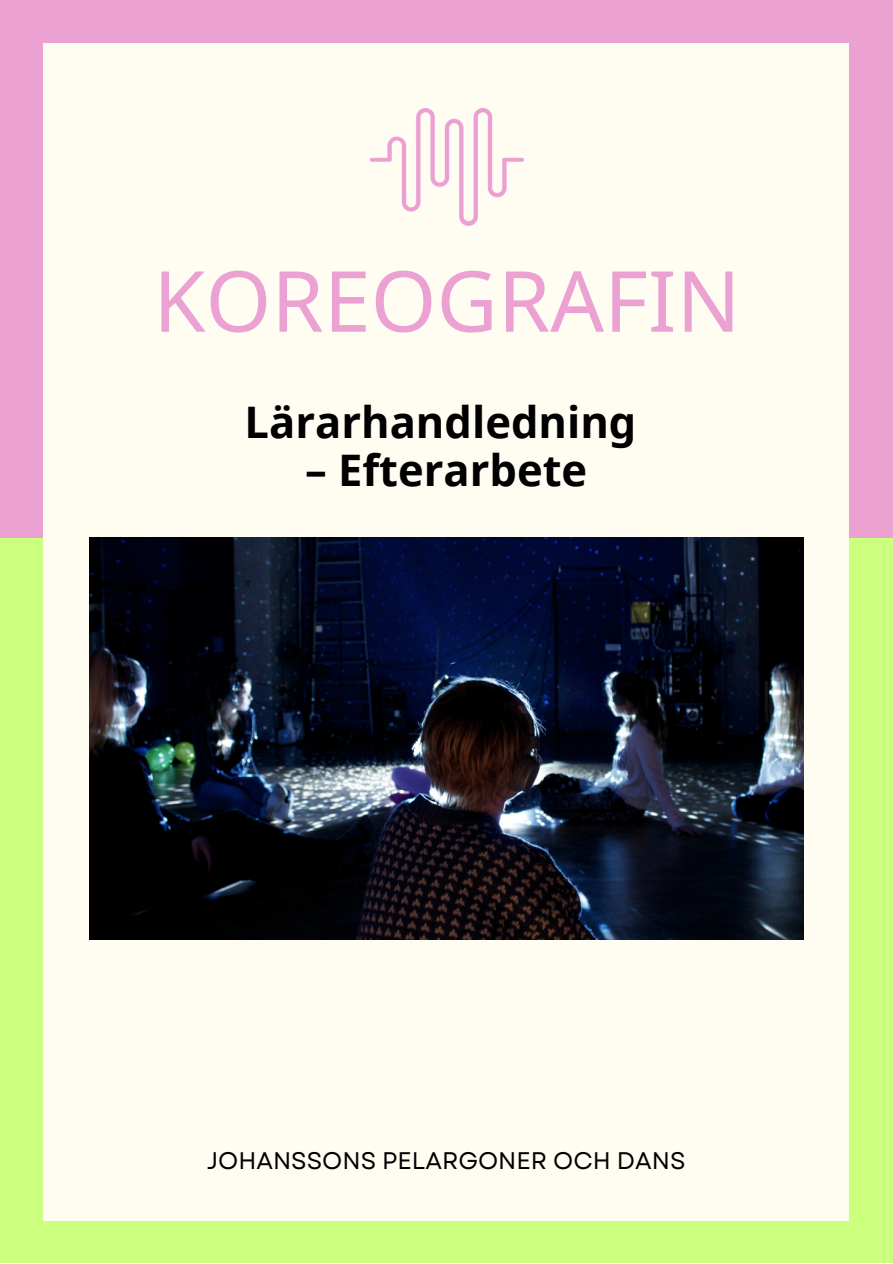
<style>
.page{position:relative;width:893px;height:1264px;background:#fff}
.page>*{position:absolute;margin:0;border:0;box-sizing:border-box;transform-origin:0 0}
.t1{font:84.3px "Noto Sans";color:#eba1d2}
.t2{font:700 43.5px "Noto Sans";color:#000}
.t3{font:24px "Garet";color:#000}
</style>
<div class="page">
<div style="left:0;top:0;width:892px;height:1262px;background:#ccff7d"></div>
<div style="left:0;top:0;width:892px;height:538px;background:#eba1d2"></div>
<div style="left:43px;top:43px;width:806px;height:1177px;background:#fffcf2"></div>
<img style="left:89px;top:538px;width:714px;height:401px">
<img style="left:370px;top:109px;width:153px;height:117px">
<p class="t1" style="left:153px;top:242px;width:588px">KOREOGRAFIN</p>
<p class="t2" style="left:244px;top:392px;width:393px">Lärarhandledning</p>
<p class="t2" style="left:305px;top:439px;width:284px">– Efterarbete</p>
<p class="t3" style="left:207px;top:1143px;width:480px">JOHANSSONS PELARGONER OCH DANS</p>
</div>
